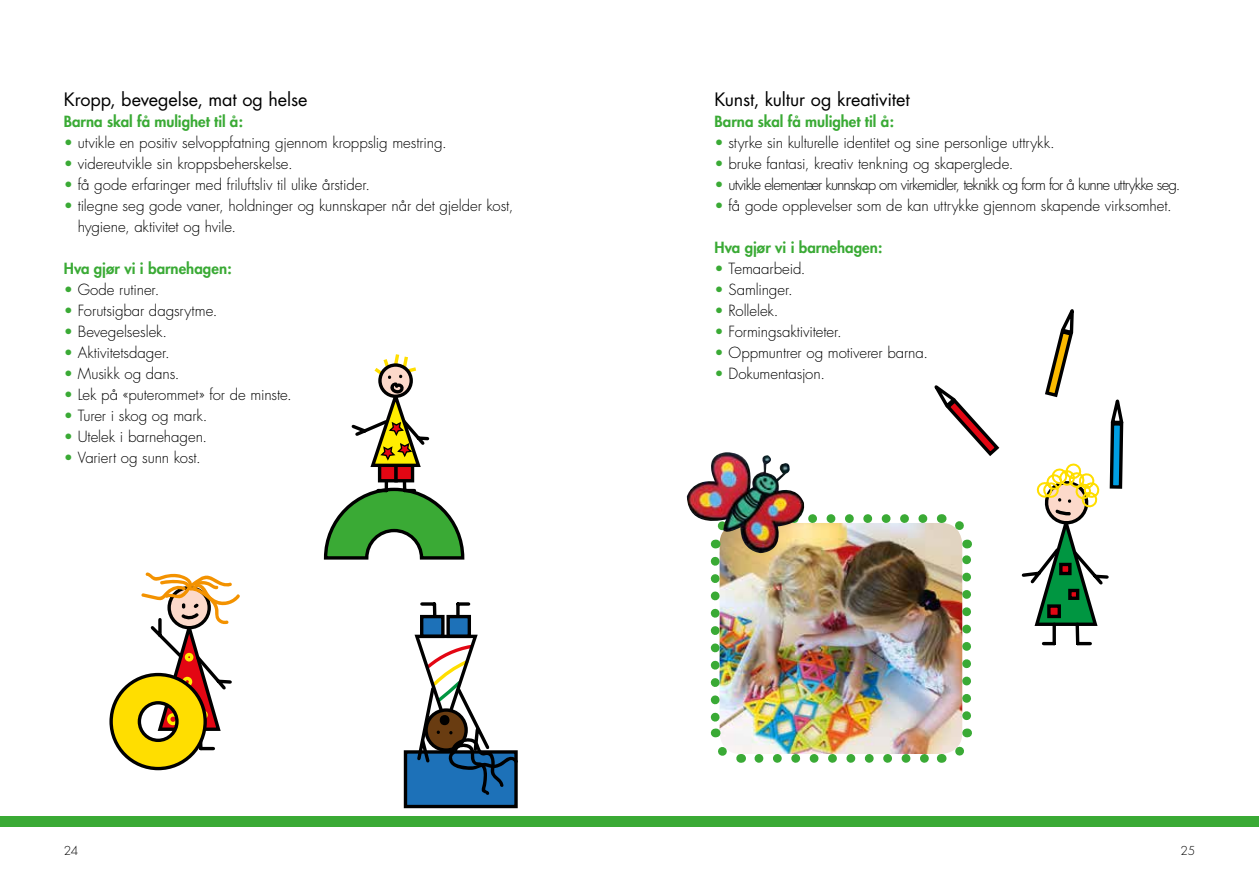
<style>
.page{position:relative;width:1259px;height:893px;background:#fff}
.page>*{position:absolute;margin:0;border:0;box-sizing:border-box;transform-origin:0 0}
.t1{font:18px "Futura";letter-spacing:-.005em;color:#000}
.t2{font:300 15px/21px "Futura";letter-spacing:-.01em;color:#000}
.t3{font:800 15px "Futura";color:#3aaa35}
.t4{font:300 15px "Futura";letter-spacing:-.055em;color:#000}
.t5{font:300 12px "Futura";color:#000}
.s1{color:#3aaa35}
</style>
<div class="page">
<div style="left:0;top:816px;width:1259px;height:11px;background:#3aaa35"></div>
<svg style="left:109px;top:572px;width:131px;height:199px"></svg>
<div style="left:405px;top:752px;width:111px;height:54px;background:#1d71b8"></div>
<div style="left:404px;top:750px;width:114px;height:58px;border:3px solid #000"></div>
<svg style="left:323px;top:354px;width:142px;height:206px"></svg>
<svg style="left:934px;top:385px;width:66px;height:71px"></svg>
<svg style="left:1021px;top:309px;width:103px;height:337px"></svg>
<svg style="left:412px;top:602px;width:106px;height:193px"></svg>
<img style="left:719px;top:523px;width:243px;height:231px">
<svg style="left:759px;top:754px;width:170px;height:9px"></svg>
<svg style="left:809px;top:514px;width:114px;height:9px"></svg>
<img style="left:710px;top:561px;width:32px;height:202px">
<svg style="left:941px;top:728px;width:31px;height:35px"></svg>
<img style="left:940px;top:514px;width:32px;height:202px">
<img style="left:687px;top:452px;width:122px;height:101px">
<p class="t1" style="left:64px;top:88px;width:245px">Kropp, bevegelse, mat og helse</p>
<p class="t3" style="left:64px;top:112px;width:181px">Barna skal få mulighet til å:</p>
<p class="t2" style="left:64px;top:133px;width:384px"><span class="s1">•</span> utvikle en positiv selvoppfatning gjennom kroppslig mestring.</p>
<p class="t2" style="left:64px;top:154px;width:230px"><span class="s1">•</span> videreutvikle sin kroppsbeherskelse.</p>
<p class="t2" style="left:64px;top:175px;width:308px"><span class="s1">•</span> få gode erfaringer med friluftsliv til ulike årstider.</p>
<p class="t2" style="left:78px;top:196px;width:437px;text-indent:-14px"><span class="s1">•</span> tilegne seg gode vaner, holdninger og kunnskaper når det gjelder kost, hygiene, aktivitet og hvile.</p>
<p class="t3" style="left:64px;top:259px;width:170px">Hva gjør vi i barnehagen:</p>
<p class="t2" style="left:64px;top:280px;width:97px"><span class="s1">•</span> Gode rutiner.</p>
<p class="t2" style="left:64px;top:301px;width:155px"><span class="s1">•</span> Forutsigbar dagsrytme.</p>
<p class="t2" style="left:64px;top:322px;width:105px"><span class="s1">•</span> Bevegelseslek.</p>
<p class="t2" style="left:64px;top:343px;width:107px"><span class="s1">•</span> Aktivitetsdager.</p>
<p class="t2" style="left:64px;top:364px;width:117px"><span class="s1">•</span> Musikk og dans.</p>
<p class="t2" style="left:64px;top:385px;width:230px"><span class="s1">•</span> Lek på «puterommet» for de minste.</p>
<p class="t2" style="left:64px;top:406px;width:145px"><span class="s1">•</span> Turer i skog og mark.</p>
<p class="t2" style="left:64px;top:427px;width:145px"><span class="s1">•</span> Utelek i barnehagen.</p>
<p class="t2" style="left:64px;top:448px;width:138px"><span class="s1">•</span> Variert og sunn kost.</p>
<p class="t1" style="left:714px;top:88px;width:197px">Kunst, kultur og kreativitet</p>
<p class="t3" style="left:714px;top:112px;width:181px">Barna skal få mulighet til å:</p>
<p class="t2" style="left:714px;top:133px;width:342px"><span class="s1">•</span> styrke sin kulturelle identitet og sine personlige uttrykk.</p>
<p class="t2" style="left:714px;top:154px;width:300px"><span class="s1">•</span> bruke fantasi, kreativ tenkning og skaperglede.</p>
<p class="t4" style="left:714px;top:175px;width:467px"><span class="s1">•</span> utvikle elementær kunnskap om virkemidler, teknikk og form for å kunne uttrykke seg.</p>
<p class="t2" style="left:714px;top:196px;width:458px"><span class="s1">•</span> få gode opplevelser som de kan uttrykke gjennom skapende virksomhet.</p>
<p class="t3" style="left:714px;top:238px;width:170px">Hva gjør vi i barnehagen:</p>
<p class="t2" style="left:714px;top:259px;width:93px"><span class="s1">•</span> Temaarbeid.</p>
<p class="t2" style="left:714px;top:280px;width:80px"><span class="s1">•</span> Samlinger.</p>
<p class="t2" style="left:714px;top:301px;width:65px"><span class="s1">•</span> Rollelek.</p>
<p class="t2" style="left:714px;top:322px;width:129px"><span class="s1">•</span> Formingsaktiviteter.</p>
<p class="t2" style="left:714px;top:343px;width:215px"><span class="s1">•</span> Oppmuntrer og motiverer barna.</p>
<p class="t2" style="left:714px;top:364px;width:112px"><span class="s1">•</span> Dokumentasjon.</p>
<p class="t5" style="left:64px;top:843px;width:16px">24</p>
<p class="t5" style="left:1180px;top:843px;width:16px">25</p>
</div>
